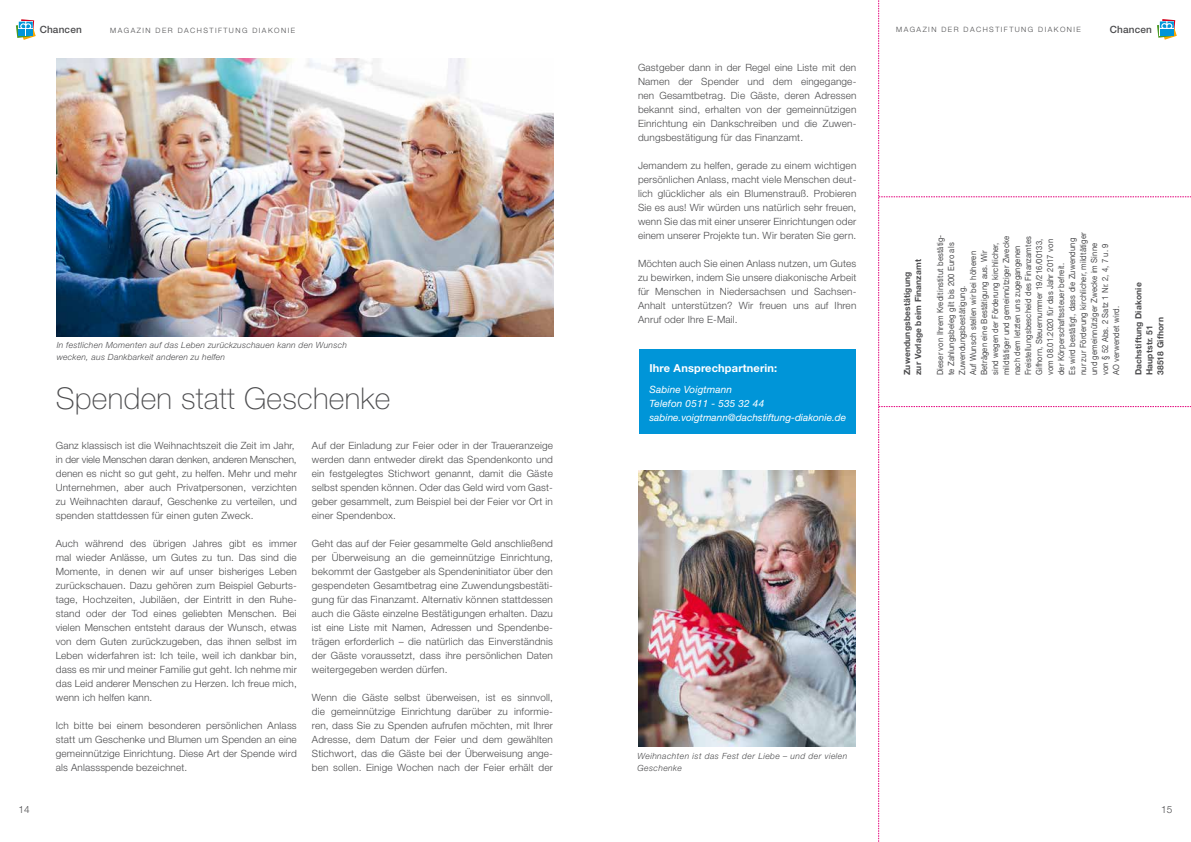
<style>
.page{position:relative;width:1191px;height:842px;background:#fff}
.page>*{position:absolute;margin:0;border:0;box-sizing:border-box;transform-origin:0 0}
.t1{font:100 30px "Helvetica Neue LT Std";letter-spacing:.01em;color:#4b4b4d}
.t2{font:700 11px "Helvetica Neue LT Std";letter-spacing:.015em;color:#fff}
.t3{font:300 10px/14px "Helvetica Neue LT Std";letter-spacing:.015em;color:#4b4b4d;text-align:justify}
.t4{font:italic 10px/14px "Helvetica Neue LT Std";color:#fff}
.t5{font:500 10px "Helvetica Neue LT Std";letter-spacing:.015em;color:#4b4b4d}
.t6{font:8.5px/11px "Helvetica Neue LT Std";letter-spacing:.015em;color:#4b4b4d;scale:.9 1}
.t7{font:italic 300 8.5px/12px "Helvetica Neue LT Std";letter-spacing:.03em;color:#4b4b4d}
.t8{font:700 8.5px/11px "Helvetica Neue LT Std";letter-spacing:.015em;color:#4b4b4d}
.t9{font:italic 300 8.5px/12px "Helvetica Neue LT Std";letter-spacing:.05em;color:#4b4b4d}
.t10{font:300 7.3px "Helvetica Neue LT Std";letter-spacing:.2em;color:#4b4b4d}
</style>
<div class="page">
<img style="left:57px;top:59px;width:496px;height:278px">
<svg style="left:16px;top:19px;width:20px;height:21px"></svg>
<div style="left:19px;top:29px;width:6px;height:7px;background:#0095d8"></div>
<div style="left:26px;top:29px;width:7px;height:7px;background:#0095d8"></div>
<svg style="left:878px;top:0;width:313px;height:842px"></svg>
<div style="left:639px;top:350px;width:216px;height:84px;background:#0095d8"></div>
<img style="left:638px;top:471px;width:217px;height:276px">
<p class="t5" style="left:40px;top:23px;width:44px">Chancen</p>
<p class="t10" style="left:110px;top:25px;width:186px">MAGAZIN DER DACHSTIFTUNG DIAKONIE</p>
<p class="t10" style="left:896px;top:25px;width:186px">MAGAZIN DER DACHSTIFTUNG DIAKONIE</p>
<p class="t5" style="left:1109px;top:23px;width:44px">Chancen</p>
<p class="t3" style="left:638px;top:60px;width:220px">Gastgeber dann in der Regel eine Liste mit den Namen der Spender und dem eingegange&shy;nen Gesamtbetrag. Die Gäste, deren Adressen bekannt sind, erhalten von der gemeinnützigen Einrichtung ein Dankschreiben und die Zuwen&shy;dungsbestätigung für das Finanzamt.</p>
<p class="t3" style="left:638px;top:158px;width:220px">Jemandem zu helfen, gerade zu einem wichtigen persönlichen Anlass, macht viele Menschen deut&shy;lich glücklicher als ein Blumenstrauß. Probieren Sie es aus! Wir würden uns natürlich sehr freuen, wenn Sie das mit einer unserer Einrichtungen oder einem unserer Projekte tun. Wir beraten Sie gern.</p>
<p class="t3" style="left:638px;top:256px;width:220px">Möchten auch Sie einen Anlass nutzen, um Gutes zu bewirken, indem Sie unsere diakonische Arbeit für Menschen in Niedersachsen und Sachsen-Anhalt unterstützen? Wir freuen uns auf Ihren Anruf oder Ihre E-Mail.</p>
<p class="t6" style="left:934px;top:375px;width:160px;rotate:-90deg">Dieser von Ihrem Kreditinstitut bestätig&shy;te Zahlungsbeleg gilt bis 200 Euro als Zuwendungsbestätigung.<br>Auf Wunsch stellen wir bei höheren Beträgen eine Bestätigung aus. Wir<br>sind wegen der Förderung kirchlicher, mildtätiger und gemeinnütziger Zwecke nach dem letzten uns zugegangenen Freistellungsbescheid des Finanzamtes Gifhorn, Steuernummer 19/216/00133, vom 08.01.2020 für das Jahr 2017 von der Körperschaftssteuer befreit.<br>Es wird bestätigt, dass die Zuwendung nur zur Förderung kirchlicher, mildtätiger und gemeinnütziger Zwecke im Sinne von § 52 Abs. 2 Satz 1 Nr. 2, 4, 7 u. 9<br>AO verwendet wird.</p>
<p class="t8" style="left:901px;top:375px;width:117px;rotate:-90deg">Zuwendungsbestätigung zur Vorlage beim Finanzamt</p>
<p class="t8" style="left:1132px;top:375px;width:94px;rotate:-90deg">Dachstiftung Diakonie<br>Hauptstr. 51<br>38518 Gifhorn</p>
<p class="t7" style="left:57px;top:339px;width:292px">In festlichen Momenten auf das Leben zurückzuschauen kann den Wunsch wecken, aus Dankbarkeit anderen zu helfen</p>
<p class="t2" style="left:649px;top:361px;width:129px">Ihre Ansprechpartnerin:</p>
<h1 class="t1" style="left:56px;top:381px;width:336px">Spenden statt Geschenke</h1>
<p class="t3" style="left:56px;top:438px;width:242px;text-align:left">Ganz klassisch ist die Weihnachtszeit die Zeit im Jahr, in der viele Menschen daran denken, anderen Menschen, denen es nicht so gut geht, zu helfen. Mehr und mehr Unternehmen, aber auch Privatpersonen, verzichten zu Weihnachten darauf, Geschenke zu verteilen, und spenden stattdessen für einen guten Zweck.</p>
<p class="t3" style="left:56px;top:536px;width:242px">Auch während des übrigen Jahres gibt es immer mal wieder Anlässe, um Gutes zu tun. Das sind die Momente, in denen wir auf unser bisheriges Leben zurückschauen. Dazu gehören zum Beispiel Geburts&shy;tage, Hochzeiten, Jubiläen, der Eintritt in den Ruhe&shy;stand oder der Tod eines geliebten Menschen. Bei vielen Menschen entsteht daraus der Wunsch, etwas von dem Guten zurückzugeben, das ihnen selbst im Leben widerfahren ist: Ich teile, weil ich dankbar bin, dass es mir und meiner Familie gut geht. Ich nehme mir das Leid anderer Menschen zu Herzen. Ich freue mich, wenn ich helfen kann.</p>
<p class="t3" style="left:56px;top:718px;width:242px">Ich bitte bei einem besonderen persönlichen Anlass statt um Geschenke und Blumen um Spenden an eine gemeinnützige Einrichtung. Diese Art der Spende wird als Anlassspende bezeichnet.</p>
<p class="t3" style="left:312px;top:438px;width:242px">Auf der Einladung zur Feier oder in der Traueranzeige werden dann entweder direkt das Spendenkonto und ein festgelegtes Stichwort genannt, damit die Gäste selbst spenden können. Oder das Geld wird vom Gast&shy;geber gesammelt, zum Beispiel bei der Feier vor Ort in einer Spendenbox.</p>
<p class="t3" style="left:312px;top:536px;width:242px">Geht das auf der Feier gesammelte Geld anschließend per Überweisung an die gemeinnützige Einrichtung, bekommt der Gastgeber als Spendeninitiator über den gespendeten Gesamtbetrag eine Zuwendungsbestäti&shy;gung für das Finanzamt. Alternativ können stattdessen auch die Gäste einzelne Bestätigungen erhalten. Dazu ist eine Liste mit Namen, Adressen und Spendenbe&shy;trägen erforderlich – die natürlich das Einverständnis der Gäste voraussetzt, dass ihre persönlichen Daten weitergegeben werden dürfen.</p>
<p class="t3" style="left:312px;top:690px;width:242px">Wenn die Gäste selbst überweisen, ist es sinnvoll, die gemeinnützige Einrichtung darüber zu informie&shy;ren, dass Sie zu Spenden aufrufen möchten, mit Ihrer Adresse, dem Datum der Feier und dem gewählten Stichwort, das die Gäste bei der Überweisung ange&shy;ben sollen. Einige Wochen nach der Feier erhält der</p>
<p class="t4" style="left:649px;top:382px;width:198px">Sabine Voigtmann<br>Telefon 0511 - 535 32 44 sabine.voigtmann@dachstiftung-diakonie.de</p>
<p class="t9" style="left:637px;top:750px;width:211px">Weihnachten ist das Fest der Liebe – und der vielen<br>Geschenke</p>
<p class="t3" style="left:18px;top:802px;width:13px">14</p>
<p class="t3" style="left:1161px;top:802px;width:13px">15</p>
</div>
